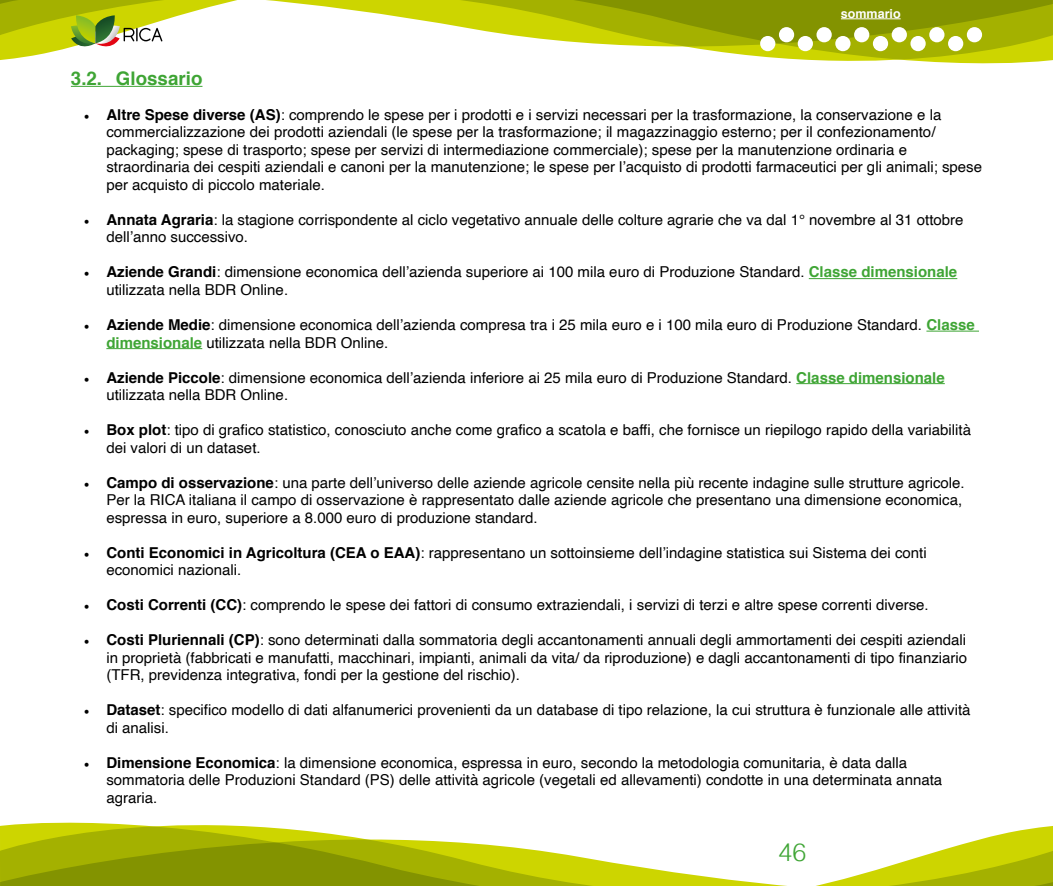
<style>
.page{position:relative;width:1053px;height:886px;background:#fff}
.page>*{position:absolute;margin:0;border:0;box-sizing:border-box;transform-origin:0 0}
.t1{font:300 25px "Helvetica";color:#3fa535}
.t2{font:700 18.75px "Helvetica";color:#3fa535}
.t3{font:15px/17.5px "Helvetica";color:#000}
.t4{font:700 12.5px "Helvetica";color:#fff}
.s1{font-family:"Minion Pro"}
.s2{font-weight:700}
.s3{font-weight:700;color:#3fa535}
</style>
<div class="page">
<svg style="left:10px;top:823px;width:124px;height:2px"></svg>
<svg style="left:0;top:825px;width:1052px;height:14px"></svg>
<svg style="left:0;top:839px;width:1052px;height:47px"></svg>
<svg style="left:920px;top:61px;width:123px;height:2px"></svg>
<svg style="left:651px;top:46px;width:401px;height:15px;fill:#cdd500"></svg>
<svg style="left:389px;top:0;width:663px;height:46px;background:#a9b51d"></svg>
<svg style="left:0;top:0;width:389px;height:60px"></svg>
<hr style="left:840px;top:19px;width:60px;height:1px;background:#fff">
<div style="left:760px;top:36px;width:15px;height:15px;background:#fff;border-radius:50%"></div>
<div style="left:835px;top:36px;width:15px;height:15px;background:#fff;border-radius:50%"></div>
<div style="left:910px;top:36px;width:15px;height:15px;background:#fff;border-radius:50%"></div>
<div style="left:778px;top:27px;width:16px;height:15px;background:#fff;border-radius:50%"></div>
<div style="left:854px;top:27px;width:15px;height:15px;background:#fff;border-radius:50%"></div>
<div style="left:929px;top:27px;width:15px;height:15px;background:#fff;border-radius:50%"></div>
<div style="left:797px;top:36px;width:15px;height:15px;background:#fff;border-radius:50%"></div>
<div style="left:872px;top:36px;width:16px;height:15px;background:#fff;border-radius:50%"></div>
<div style="left:947px;top:36px;width:16px;height:15px;background:#fff;border-radius:50%"></div>
<div style="left:816px;top:27px;width:15px;height:15px;background:#fff;border-radius:50%"></div>
<div style="left:891px;top:27px;width:15px;height:15px;background:#fff;border-radius:50%"></div>
<div style="left:966px;top:27px;width:15px;height:15px;background:#fff;border-radius:50%"></div>
<hr style="left:71px;top:86px;width:131px;height:1px;background:#3fa535">
<hr style="left:808px;top:278px;width:149px;height:1px;background:#3fa535">
<hr style="left:926px;top:331px;width:52px;height:1px;background:#3fa535">
<hr style="left:106px;top:348px;width:96px;height:1px;background:#3fa535">
<hr style="left:796px;top:383px;width:148px;height:1px;background:#3fa535">
<p class="t4" style="left:840px;top:3px;width:61px">sommario</p>
<p class="t2" style="left:71px;top:63px;width:133px">3.2. Glossario</p>
<p class="t3" style="left:106px;top:106px;width:877px;text-indent:-22px"><span class="s1">•</span> <span class="s2">Altre Spese diverse (AS)</span>: comprendo le spese per i prodotti e i servizi necessari per la trasformazione, la conservazione e la commercializzazione dei prodotti aziendali (le spese per la trasformazione; il magazzinaggio esterno; per il confezionamento/ packaging; spese di trasporto; spese per servizi di intermediazione commerciale); spese per la manutenzione ordinaria e straordinaria dei cespiti aziendali e canoni per la manutenzione; le spese per l’acquisto di prodotti farmaceutici per gli animali; spese per acquisto di piccolo materiale.</p>
<p class="t3" style="left:106px;top:211px;width:858px;text-indent:-22px"><span class="s1">•</span> <span class="s2">Annata Agraria</span>: la stagione corrispondente al ciclo vegetativo annuale delle colture agrarie che va dal 1° novembre al 31 ottobre dell’anno successivo.</p>
<p class="t3" style="left:106px;top:264px;width:852px;text-indent:-22px"><span class="s1">•</span> <span class="s2">Aziende Grandi</span>: dimensione economica dell’azienda superiore ai 100 mila euro di Produzione Standard. <span class="s3">Classe dimensionale </span>utilizzata nella BDR Online.</p>
<p class="t3" style="left:106px;top:316px;width:869px;text-indent:-22px"><span class="s1">•</span> <span class="s2">Aziende Medie</span>: dimensione economica dell’azienda compresa tra i 25 mila euro e i 100 mila euro di Produzione Standard. <span class="s3">Classe dimensionale</span> utilizzata nella BDR Online.</p>
<p class="t3" style="left:106px;top:369px;width:839px;text-indent:-22px"><span class="s1">•</span> <span class="s2">Aziende Piccole</span>: dimensione economica dell’azienda inferiore ai 25 mila euro di Produzione Standard. <span class="s3">Classe dimensionale </span>utilizzata nella BDR Online.</p>
<p class="t3" style="left:106px;top:421px;width:866px;text-indent:-22px"><span class="s1">•</span> <span class="s2">Box plot</span>: tipo di grafico statistico, conosciuto anche come grafico a scatola e baffi, che fornisce un riepilogo rapido della variabilità dei valori di un dataset.</p>
<p class="t3" style="left:106px;top:474px;width:859px;text-indent:-22px"><span class="s1">•</span> <span class="s2">Campo di osservazione</span>: una parte dell’universo delle aziende agricole censite nella più recente indagine sulle strutture agricole.<br>Per la RICA italiana il campo di osservazione è rappresentato dalle aziende agricole che presentano una dimensione economica, espressa in euro, superiore a 8.000 euro di produzione standard.</p>
<p class="t3" style="left:106px;top:544px;width:821px;text-indent:-22px"><span class="s1">•</span> <span class="s2">Conti Economici in Agricoltura (CEA o EAA)</span>: rappresentano un sottoinsieme dell’indagine statistica sui Sistema dei conti economici nazionali.</p>
<p class="t3" style="left:84px;top:596px;width:846px"><span class="s1">•</span> <span class="s2">Costi Correnti (CC)</span>: comprendo le spese dei fattori di consumo extraziendali, i servizi di terzi e altre spese correnti diverse.</p>
<p class="t3" style="left:106px;top:631px;width:862px;text-align:justify;text-indent:-22px"><span class="s1">•</span> <span class="s2">Costi Pluriennali (CP)</span>: sono determinati dalla sommatoria degli accantonamenti annuali degli ammortamenti dei cespiti aziendali in proprietà (fabbricati e manufatti, macchinari, impianti, animali da vita/ da riproduzione) e dagli accantonamenti di tipo finanziario (TFR, previdenza integrativa, fondi per la gestione del rischio).</p>
<p class="t3" style="left:106px;top:701px;width:865px;text-indent:-22px"><span class="s1">•</span> <span class="s2">Dataset</span>: specifico modello di dati alfanumerici provenienti da un database di tipo relazione, la cui struttura è funzionale alle attività di analisi.</p>
<p class="t3" style="left:106px;top:754px;width:837px;text-indent:-22px"><span class="s1">•</span> <span class="s2">Dimensione Economica</span>: la dimensione economica, espressa in euro, secondo la metodologia comunitaria, è data dalla sommatoria delle Produzioni Standard (PS) delle attività agricole (vegetali ed allevamenti) condotte in una determinata annata agraria.</p>
<h1 class="t1" style="left:778px;top:831px;width:29px">46</h1>
</div>
